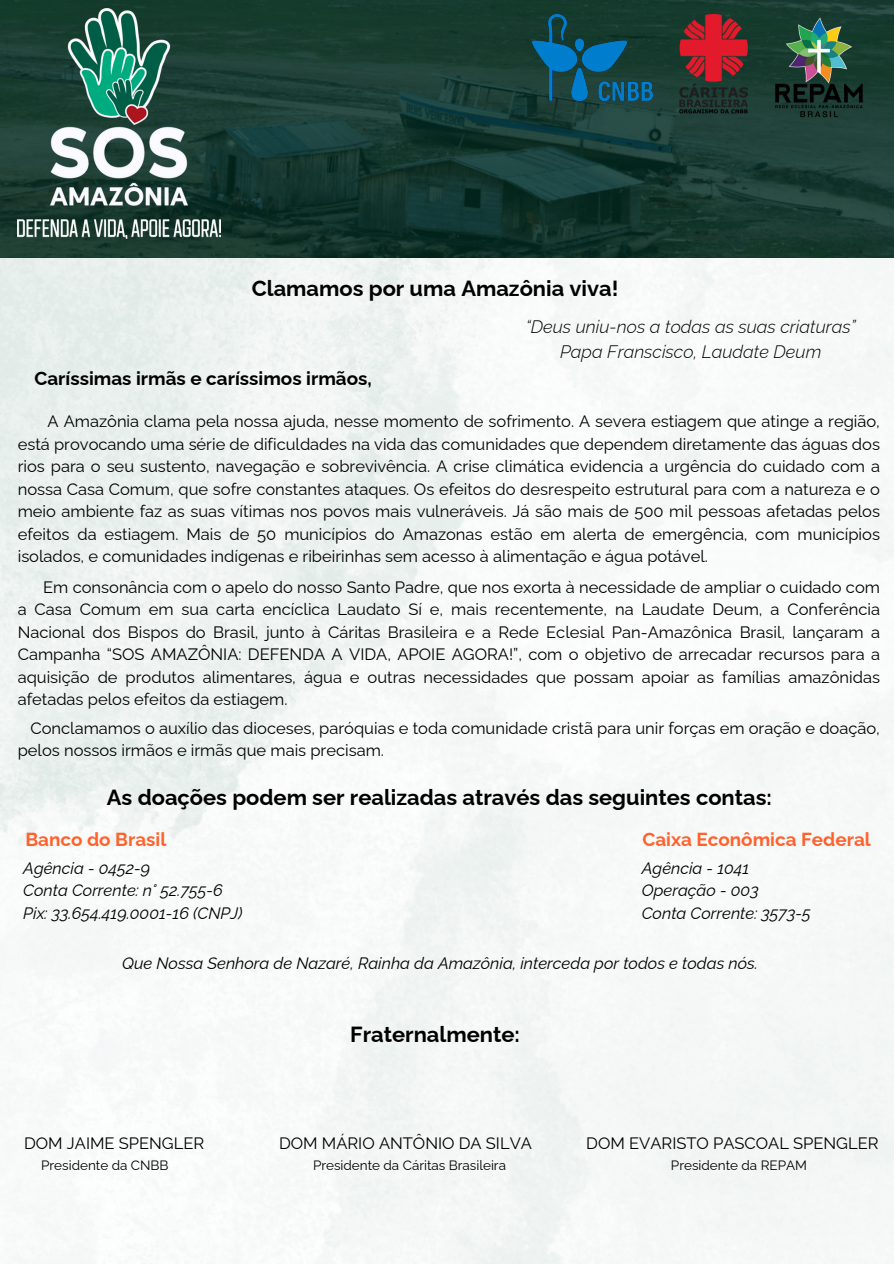
<style>
.page{position:relative;width:894px;height:1264px;background:#fff}
.page>*{position:absolute;margin:0;border:0;box-sizing:border-box;transform-origin:0 0}
.t1{font:700 21.9px "Raleway";color:#000}
.t2{font:700 18.9px "Raleway";color:#ff622d}
.t3{font:700 18.9px "Raleway";color:#000}
.t4{font:italic 300 18px/25.2px "Raleway";color:#000;text-align:center}
.t5{font:16.5px/22.5px "Raleway";color:#000;text-align:justify}
.t6{font:italic 16.5px "Raleway";color:#000}
.t7{font:13.5px "Raleway";color:#000}
</style>
<div class="page">
<svg style="left:0;top:0;width:893px;height:258px;background:#183a32"></svg>
<img style="left:18px;top:8px;width:202px;height:230px">
<img style="left:532px;top:15px;width:120px;height:88px">
<img style="left:679px;top:14px;width:68px;height:100px">
<img style="left:772px;top:14px;width:101px;height:109px">
<p class="t1" style="left:252px;top:275px;width:368px">Clamamos por uma Amazônia viva!</p>
<p class="t4" style="left:525px;top:314px;width:331px">“Deus uniu-nos a todas as suas criaturas”<br>Papa Franscisco, Laudate Deum</p>
<p class="t3" style="left:34px;top:367px;width:339px">Caríssimas irmãs e caríssimos irmãos,</p>
<p class="t5" style="left:18px;top:410px;width:863px;text-indent:30px">A Amazônia clama pela nossa ajuda, nesse momento de sofrimento. A severa estiagem que atinge a região, está provocando uma série de dificuldades na vida das comunidades que dependem diretamente das águas dos rios para o seu sustento, navegação e sobrevivência. A crise climática evidencia a urgência do cuidado com a nossa Casa Comum, que sofre constantes ataques. Os efeitos do desrespeito estrutural para com a natureza e o meio ambiente faz as suas vítimas nos povos mais vulneráveis. Já são mais de 500 mil pessoas afetadas pelos efeitos da estiagem. Mais de 50 municípios do Amazonas estão em alerta de emergência, com municípios isolados, e comunidades indígenas e ribeirinhas sem acesso à alimentação e água potável.</p>
<p class="t5" style="left:18px;top:576px;width:863px;text-indent:25px">Em consonância com o apelo do nosso Santo Padre, que nos exorta à necessidade de ampliar o cuidado com a Casa Comum em sua carta encíclica Laudato Sí e, mais recentemente, na Laudate Deum, a Conferência Nacional dos Bispos do Brasil, junto à Cáritas Brasileira e a Rede Eclesial Pan-Amazônica Brasil, lançaram a Campanha “SOS AMAZÔNIA: DEFENDA A VIDA, APOIE AGORA!”, com o objetivo de arrecadar recursos para a aquisição de produtos alimentares, água e outras necessidades que possam apoiar as famílias amazônidas afetadas pelos efeitos da estiagem.</p>
<p class="t5" style="left:18px;top:716px;width:863px;text-indent:13px">Conclamamos o auxílio das dioceses, paróquias e toda comunidade cristã para unir forças em oração e doação, pelos nossos irmãos e irmãs que mais precisam.</p>
<p class="t1" style="left:107px;top:784px;width:666px">As doações podem ser realizadas através das seguintes contas:</p>
<p class="t2" style="left:25px;top:828px;width:142px">Banco do Brasil</p>
<p class="t6" style="left:23px;top:858px;width:128px">Agência - 0452-9</p>
<p class="t6" style="left:23px;top:880px;width:201px">Conta Corrente: n° 52.755-6</p>
<p class="t6" style="left:23px;top:903px;width:221px">Pix: 33.654.419.0001-16 (CNPJ)</p>
<p class="t2" style="left:642px;top:828px;width:230px">Caixa Econômica Federal</p>
<p class="t6" style="left:641px;top:858px;width:109px">Agência - 1041</p>
<p class="t6" style="left:641px;top:880px;width:118px">Operação - 003</p>
<p class="t6" style="left:641px;top:903px;width:170px">Conta Corrente: 3573-5</p>
<p class="t6" style="left:122px;top:953px;width:637px">Que Nossa Senhora de Nazaré, Rainha da Amazônia, interceda por todos e todas nós.</p>
<p class="t5" style="left:24px;top:1132px;width:181px">DOM JAIME SPENGLER</p>
<p class="t7" style="left:41px;top:1157px;width:129px">Presidente da CNBB</p>
<p class="t1" style="left:350px;top:1021px;width:171px">Fraternalmente:</p>
<p class="t5" style="left:279px;top:1131px;width:254px">DOM MÁRIO ANTÔNIO DA SILVA</p>
<p class="t7" style="left:313px;top:1156px;width:194px">Presidente da Cáritas Brasileira</p>
<p class="t5" style="left:586px;top:1132px;width:294px">DOM EVARISTO PASCOAL SPENGLER</p>
<p class="t7" style="left:670px;top:1157px;width:138px">Presidente da REPAM</p>
</div>
